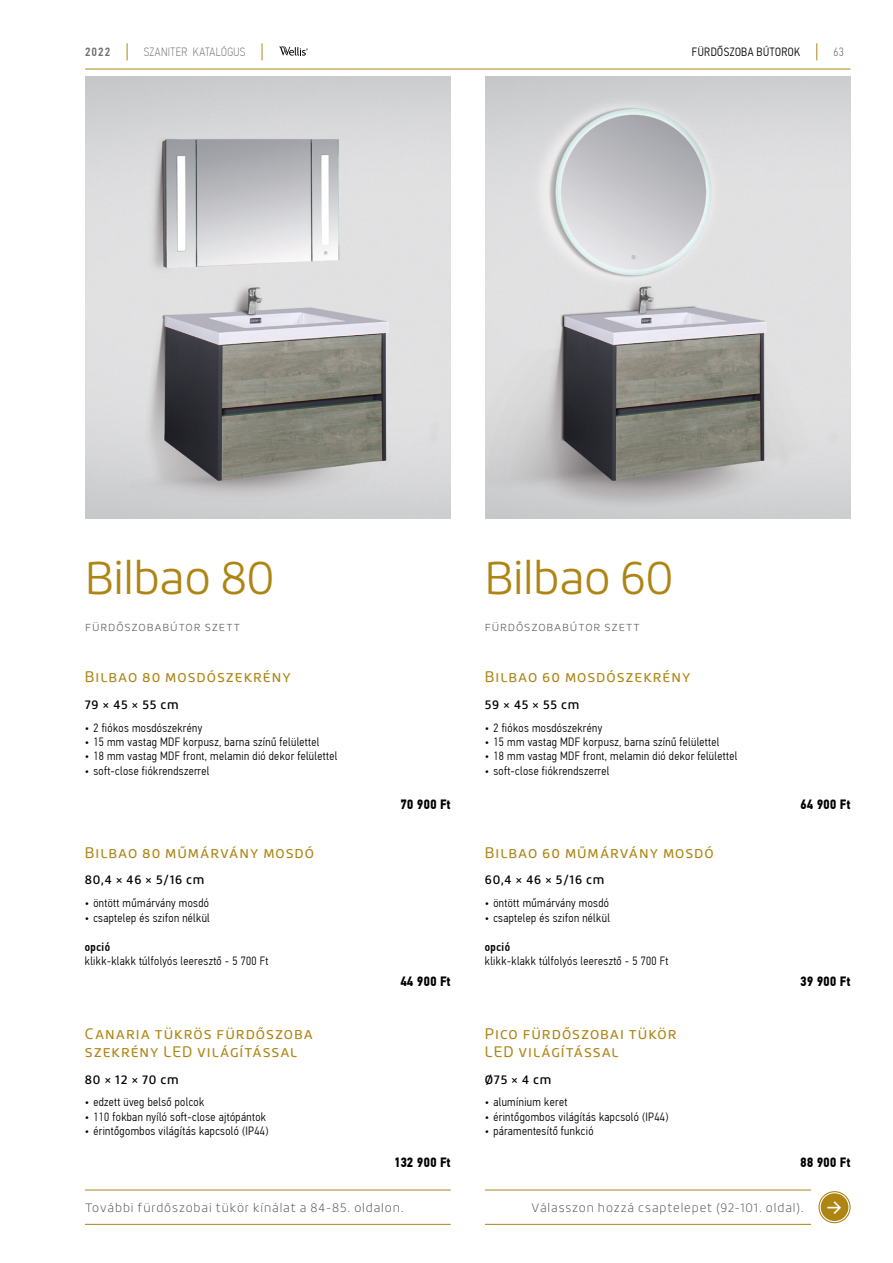
<style>
.page{position:relative;width:893px;height:1263px;background:#fff}
.page>*{position:absolute;margin:0;border:0;box-sizing:border-box;transform-origin:0 0}
._10_TITLE-a{font:300 45px "Roihu";letter-spacing:-.01em;color:#ae8513}
.t1{font:500 18px "Roihu";color:#fff}
._10_SUBTITLE-b{font:15px/18px "Roihu";letter-spacing:.065em;color:#ae8513}
.ZZT_PRICE-black-list{font:700 13.5px "PF Din Text Cond Pro";color:#000}
._10_TEXT-kenyer{font:300 12px/14.4px "PF Din Text Cond Pro";letter-spacing:.03em;color:#000}
._10_SUBTITLE-a{font:200 12px "Roihu";letter-spacing:.07em;color:#58595b}
._10_TEXT-size{font:500 12px "Roihu";letter-spacing:.06em;color:#000}
.XX_HEAD_text{font:300 12px "PF Din Text Cond Pro";letter-spacing:.035em;color:#000}
.XX_HEAD_text-fix{font:100 12px "PF Din Text Cond Pro";letter-spacing:.03em;color:#6d6e71}
.XX_HEAD_text-fix-2{font:500 12px "PF Din Text Cond Pro";color:#6d6e71}
.XX_HEAD_Pagina{font:100 12px "PF Din Text Cond Pro";color:#58595b}
.s1{font-weight:500}
</style>
<div class="page">
<svg style="left:816px;top:43px;width:1px;height:17px"></svg>
<svg style="left:821px;top:1193px;width:27px;height:28px"></svg>
<div style="left:818px;top:1191px;width:33px;height:32px;border:1px solid #ae8513;border-radius:50%"></div>
<svg style="left:279px;top:46px;width:29px;height:10px"></svg>
<svg style="left:262px;top:43px;width:1px;height:17px"></svg>
<svg style="left:127px;top:43px;width:1px;height:17px"></svg>
<hr style="left:85px;top:69px;width:765px;height:1px;background:#ae8513">
<hr style="left:85px;top:1190px;width:365px;height:1px;background:#ae8513">
<hr style="left:85px;top:1224px;width:365px;height:1px;background:#ae8513">
<hr style="left:485px;top:1190px;width:326px;height:1px;background:#ae8513">
<hr style="left:485px;top:1224px;width:326px;height:1px;background:#ae8513">
<img style="left:85px;top:77px;width:366px;height:442px">
<img style="left:485px;top:77px;width:366px;height:442px">
<p class="XX_HEAD_text-fix-2" style="left:85px;top:45px;width:27px">2022</p>
<p class="XX_HEAD_text-fix" style="left:144px;top:45px;width:103px">SZANITER KATALÓGUS</p>
<p class="XX_HEAD_text" style="left:692px;top:45px;width:110px">FÜRDŐSZOBA BÚTOROK</p>
<p class="XX_HEAD_Pagina" style="left:833px;top:45px;width:12px">63</p>
<p class="_10_TITLE-a" style="left:85px;top:552px;width:191px">Bilbao 80</p>
<p class="_10_SUBTITLE-a" style="left:85px;top:620px;width:156px">fürdőszobabútor szett</p>
<p class="_10_SUBTITLE-b" style="left:85px;top:668px;width:207px">Bilbao 80 mosdószekrény</p>
<p class="_10_TEXT-size" style="left:85px;top:697px;width:95px">79 × 45 × 55 cm</p>
<p class="_10_TEXT-kenyer" style="left:85px;top:720px;width:119px">• 2 fiókos mosdószekrény</p>
<p class="_10_TEXT-kenyer" style="left:85px;top:735px;width:236px">• 15 mm vastag MDF korpusz, barna színű felülettel</p>
<p class="_10_TEXT-kenyer" style="left:85px;top:749px;width:254px">• 18 mm vastag MDF front, melamin dió dekor felülettel</p>
<p class="_10_TEXT-kenyer" style="left:85px;top:763px;width:126px">• soft-close fiókrendszerrel</p>
<p class="_10_SUBTITLE-b" style="left:85px;top:844px;width:231px">Bilbao 80 műmárvány mosdó</p>
<p class="_10_TEXT-size" style="left:85px;top:873px;width:121px">80,4 × 46 × 5/16 cm</p>
<p class="_10_TEXT-kenyer" style="left:85px;top:896px;width:126px">• öntött műmárvány mosdó</p>
<p class="_10_TEXT-kenyer" style="left:85px;top:910px;width:126px">• csaptelep és szifon nélkül</p>
<p class="_10_TEXT-kenyer" style="left:85px;top:939px;width:185px"><span class="s1">opció<br></span>klikk-klakk túlfolyós leeresztő - 5 700 Ft</p>
<p class="_10_SUBTITLE-b" style="left:85px;top:1025px;width:230px">Canaria tükrös fürdőszoba szekrény LED világítással</p>
<p class="_10_TEXT-size" style="left:85px;top:1072px;width:95px">80 × 12 × 70 cm</p>
<p class="_10_TEXT-kenyer" style="left:85px;top:1095px;width:121px">• edzett üveg belső polcok</p>
<p class="_10_TEXT-kenyer" style="left:85px;top:1109px;width:183px">• 110 fokban nyíló soft-close ajtópántok</p>
<p class="_10_TEXT-kenyer" style="left:85px;top:1124px;width:185px">• érintőgombos világítás kapcsoló (IP44)</p>
<p class="_10_TITLE-a" style="left:485px;top:552px;width:190px">Bilbao 60</p>
<p class="_10_SUBTITLE-a" style="left:485px;top:620px;width:156px">fürdőszobabútor szett</p>
<p class="_10_SUBTITLE-b" style="left:485px;top:668px;width:207px">Bilbao 60 mosdószekrény</p>
<p class="_10_TEXT-size" style="left:485px;top:697px;width:96px">59 × 45 × 55 cm</p>
<p class="_10_TEXT-kenyer" style="left:485px;top:720px;width:119px">• 2 fiókos mosdószekrény</p>
<p class="_10_TEXT-kenyer" style="left:485px;top:735px;width:236px">• 15 mm vastag MDF korpusz, barna színű felülettel</p>
<p class="_10_TEXT-kenyer" style="left:485px;top:749px;width:254px">• 18 mm vastag MDF front, melamin dió dekor felülettel</p>
<p class="_10_TEXT-kenyer" style="left:485px;top:763px;width:126px">• soft-close fiókrendszerrel</p>
<p class="ZZT_PRICE-black-list" style="left:400px;top:796px;width:52px">70 900 Ft</p>
<p class="ZZT_PRICE-black-list" style="left:800px;top:796px;width:52px">64 900 Ft</p>
<p class="_10_SUBTITLE-b" style="left:485px;top:844px;width:230px">Bilbao 60 műmárvány mosdó</p>
<p class="_10_TEXT-size" style="left:485px;top:873px;width:121px">60,4 × 46 × 5/16 cm</p>
<p class="_10_TEXT-kenyer" style="left:485px;top:896px;width:126px">• öntött műmárvány mosdó</p>
<p class="_10_TEXT-kenyer" style="left:485px;top:910px;width:126px">• csaptelep és szifon nélkül</p>
<p class="_10_TEXT-kenyer" style="left:485px;top:939px;width:185px"><span class="s1">opció<br></span>klikk-klakk túlfolyós leeresztő - 5 700 Ft</p>
<p class="ZZT_PRICE-black-list" style="left:400px;top:973px;width:52px">44 900 Ft</p>
<p class="ZZT_PRICE-black-list" style="left:800px;top:973px;width:52px">39 900 Ft</p>
<p class="_10_SUBTITLE-b" style="left:485px;top:1025px;width:193px">Pico fürdőszobai tükör<br>LED világítással</p>
<p class="_10_TEXT-size" style="left:485px;top:1072px;width:68px">Ø75 × 4 cm</p>
<p class="_10_TEXT-kenyer" style="left:485px;top:1095px;width:84px">• alumínium keret</p>
<p class="_10_TEXT-kenyer" style="left:485px;top:1109px;width:185px">• érintőgombos világítás kapcsoló (IP44)</p>
<p class="_10_TEXT-kenyer" style="left:485px;top:1124px;width:110px">• páramentesítő funkció</p>
<p class="ZZT_PRICE-black-list" style="left:394px;top:1154px;width:58px">132 900 Ft</p>
<p class="ZZT_PRICE-black-list" style="left:800px;top:1154px;width:52px">88 900 Ft</p>
<p class="_10_SUBTITLE-a" style="left:85px;top:1200px;width:320px">További fürdőszobai tükör kínálat a 84-85. oldalon.</p>
<p class="_10_SUBTITLE-a" style="left:532px;top:1200px;width:274px">Válasszon hozzá csaptelepet (92-101. oldal).</p>
<p class="t1" style="left:826px;top:1197px;width:18px">→</p>
</div>
